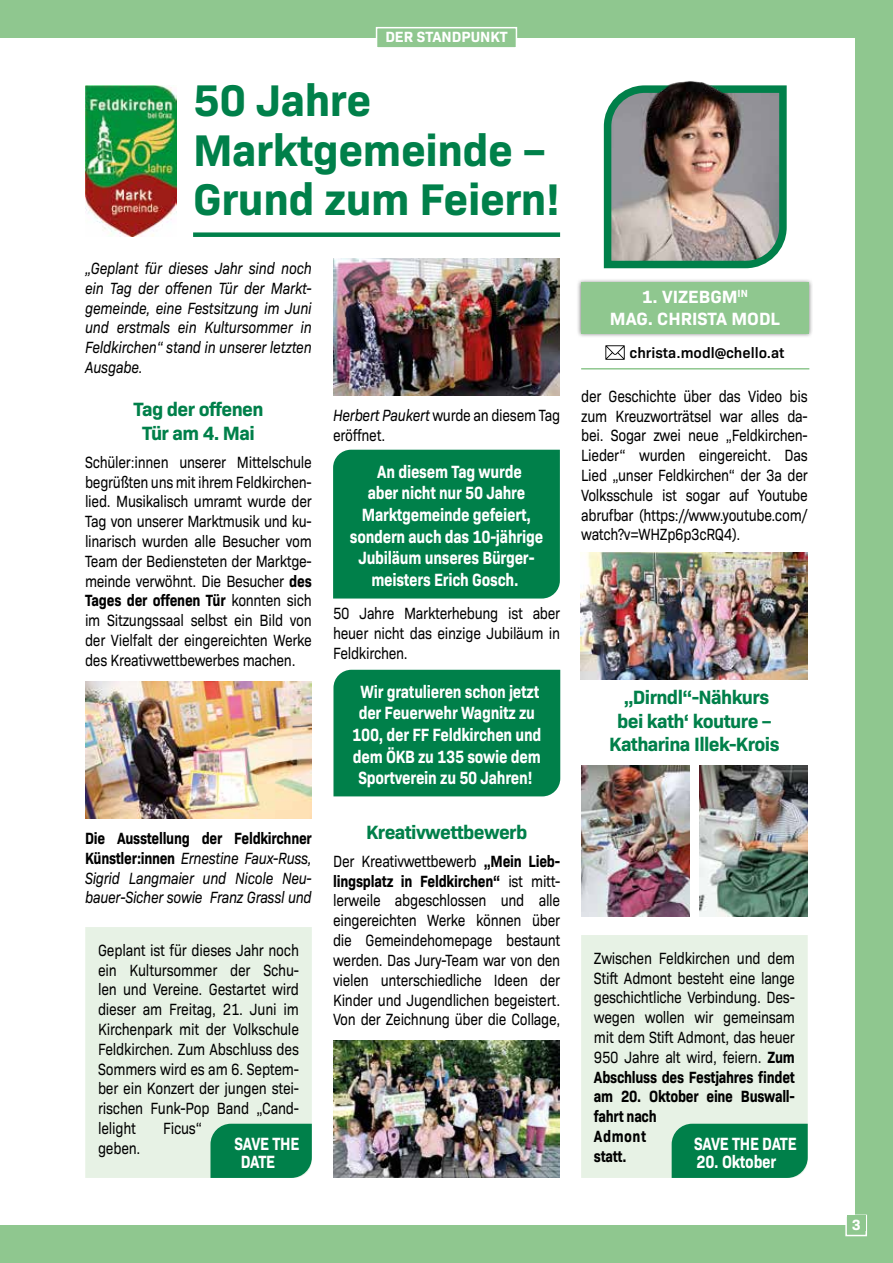
<style>
.page{position:relative;width:893px;height:1263px;background:#8fc78f}
.page>*{position:absolute;margin:0;border:0;box-sizing:border-box;transform-origin:0 0}
.t1{font:700 45px/49.5px "Bio Sans";letter-spacing:-.01em;color:#00804a}
.t2{font:700 19.5px/23.4px "Bio Sans";letter-spacing:-.03em;color:#00804a;text-align:center}
.t3{font:700 18px/21.6px "Bio Sans";letter-spacing:-.015em;color:#fff;text-align:center;scale:.85 1}
.t4{font:700 18px/21.6px "Bio Sans";letter-spacing:-.015em;color:#fff;text-align:center}
.t5{font:16.5px/19.8px "Bio Sans";letter-spacing:-.02em;color:#000;text-align:justify;scale:.85 1}
.t6{font:italic 16.5px/19.8px "Bio Sans";letter-spacing:-.015em;color:#000;text-align:justify;scale:.85 1}
.t7{font:600 15px "Bio Sans";color:#000}
.t8{font:700 15px "Bio Sans";color:#fff}
.s1{font-weight:700}
.s2{font-style:italic}
.s3{font-weight:700;font-style:normal}
</style>
<div class="page">
<div style="left:0;top:38px;width:855px;height:1187px;background:#fff"></div>
<div style="left:845px;top:1214px;width:22px;height:22px;background:#8fc78f;border:2px solid #fff"></div>
<div style="left:847px;top:1215px;width:18px;height:15px;background:#8fc78f"></div>
<div style="left:376px;top:27px;width:141px;height:22px;background:#8fc78f;border:2px solid #fff"></div>
<div style="left:193px;top:232px;width:367px;height:5px;background:#00804a"></div>
<svg style="left:605px;top:345px;width:20px;height:15px"></svg>
<div style="left:576px;top:278px;width:237px;height:61px;background:#000;opacity:.5"></div>
<div style="left:581px;top:283px;width:228px;height:51px;background:#8fc78f"></div>
<hr style="left:581px;top:368px;width:228px;height:1px;background:#8fc78f">
<img style="left:603px;top:85px;width:184px;height:184px">
<img style="left:636px;top:81px;width:119px;height:46px">
<img style="left:85px;top:85px;width:91px;height:152px">
<div style="left:85px;top:927px;width:227px;height:251px;background:#e7f2e5"></div>
<div style="left:581px;top:935px;width:227px;height:243px;background:#e7f2e5"></div>
<div style="left:210px;top:1124px;width:102px;height:54px;background:#00804a"></div>
<div style="left:672px;top:1124px;width:136px;height:54px;background:#00804a"></div>
<div style="left:333px;top:450px;width:227px;height:148px;background:#00804a"></div>
<div style="left:333px;top:670px;width:227px;height:126px;background:#00804a"></div>
<img style="left:85px;top:681px;width:227px;height:138px">
<img style="left:333px;top:258px;width:227px;height:137px">
<img style="left:333px;top:1041px;width:227px;height:137px">
<img style="left:581px;top:552px;width:227px;height:128px">
<img style="left:699px;top:765px;width:109px;height:152px">
<img style="left:581px;top:765px;width:109px;height:152px">
<p class="t8" style="left:385px;top:26px;width:124px">DER STANDPUNKT</p>
<h1 class="t1" style="left:193px;top:72px;width:368px">50 Jahre<br>Marktgemeinde –<br>Grund zum Feiern!</h1>
<p class="t6" style="left:85px;top:257px;width:268px">„Geplant für dieses Jahr sind noch ein Tag der offenen Tür der Markt&shy;gemeinde, eine Festsitzung im Juni und erstmals ein Kultursommer in Feldkirchen“ stand in unserer letzten Ausgabe.</p>
<p class="t2" style="left:133px;top:396px;width:132px">Tag der offenen<br>Tür am 4. Mai</p>
<p class="t5" style="left:85px;top:451px;width:268px">Schüler:innen unserer Mittelschule begrüßten uns mit ihrem Feldkirchen&shy;lied. Musikalisch umramt wurde der Tag von unserer Marktmusik und ku&shy;linarisch wurden alle Besucher vom Team der Bediensteten der Marktge&shy;meinde verwöhnt. Die Besucher <span class="s1">des Tages der offenen Tür</span> konnten sich im Sitzungssaal selbst ein Bild von der Vielfalt der eingereichten Werke des Kreativwettbewerbes machen.</p>
<p class="t5" style="left:333px;top:404px;width:269px"><span class="s2">Herbert Paukert</span> wurde an diesem Tag eröffnet.</p>
<p class="t3" style="left:350px;top:459px;width:229px">An diesem Tag wurde<br>aber nicht nur 50 Jahre<br>Marktgemeinde gefeiert, sondern auch das 10-jährige<br>Jubiläum unseres Bürger&shy;meisters Erich Gosch.</p>
<p class="t5" style="left:333px;top:602px;width:269px">50 Jahre Markterhebung ist aber heuer nicht das einzige Jubiläum in Feldkirchen.</p>
<p class="t3" style="left:352px;top:679px;width:224px">Wir gratulieren schon jetzt der Feuerwehr Wagnitz zu<br>100, der FF Feldkirchen und dem ÖKB zu 135 sowie dem<br>Sportverein zu 50 Jahren!</p>
<p class="t4" style="left:610px;top:285px;width:171px">1. VIZEBGM<sup>IN<br></sup>MAG. CHRISTA MODL</p>
<p class="t7" style="left:629px;top:341px;width:157px">christa.modl@chello.at</p>
<p class="t5" style="left:581px;top:385px;width:268px">der Geschichte über das Video bis zum Kreuzworträtsel war alles da&shy;bei. Sogar zwei neue „Feldkirchen-Lieder“ wurden eingereicht. Das Lied „unser Feldkirchen“ der 3a der Volksschule ist sogar auf Youtube abrufbar (https://www.youtube.com/ watch?v=WHZp6p3cRQ4).</p>
<p class="t2" style="left:609px;top:684px;width:172px">„Dirndl“-Nähkurs bei kath‘ kouture –<br>Katharina Illek-Krois</p>
<p class="t2" style="left:366px;top:818px;width:163px">Kreativwettbewerb</p>
<p class="t5" style="left:333px;top:850px;width:269px">Der Kreativwettbewerb <span class="s1">„Mein Lieb&shy;lingsplatz in Feldkirchen“</span> ist mitt&shy;lerweile abgeschlossen und alle eingereichten Werke können über die Gemeindehomepage bestaunt werden. Das Jury-Team war von den vielen unterschiedliche Ideen der Kinder und Jugendlichen begeistert.<br>Von der Zeichnung über die Collage,</p>
<p class="t6" style="left:85px;top:827px;width:268px"><span class="s3">Die Ausstellung der Feldkirchner Künstler:innen</span> Ernestine Faux-Russ, Sigrid Langmaier und Nicole Neu&shy;bauer-Sicher sowie Franz Grassl und</p>
<p class="t5" style="left:98px;top:939px;width:238px">Geplant ist für dieses Jahr noch ein Kultursommer der Schu&shy;len und Vereine. Gestartet wird dieser am Freitag, 21. Juni im Kirchenpark mit der Volkschule Feldkirchen. Zum Abschluss des Sommers wird es am 6. Septem&shy;ber ein Konzert der jungen stei&shy;rischen Funk-Pop Band „Cand&shy;lelight</p>
<p class="t5" style="left:594px;top:947px;width:238px;text-align:left">Zwischen Feldkirchen und dem<br>Stift Admont besteht eine lange geschichtliche Verbindung. Des&shy;wegen wollen wir gemeinsam mit dem Stift Admont, das heuer<br>950 Jahre alt wird, feiern. <span class="s1">Zum<br>Abschluss des Festjahres findet am 20. Oktober eine Buswall&shy;fahrt nach<br>Admont<br>statt.</span></p>
<p class="t5" style="left:163px;top:1117px;width:47px">Ficus“</p>
<p class="t3" style="left:241px;top:1133px;width:71px;line-height:18px;text-align:left;text-indent:-6px">SAVE THE<br>DATE</p>
<p class="t3" style="left:694px;top:1131px;width:122px">SAVE THE DATE</p>
<p class="t5" style="left:98px;top:1137px;width:52px">geben.</p>
<p class="t3" style="left:696px;top:1149px;width:95px">20. Oktober</p>
<p class="t8" style="left:852px;top:1213px;width:10px">3</p>
</div>
